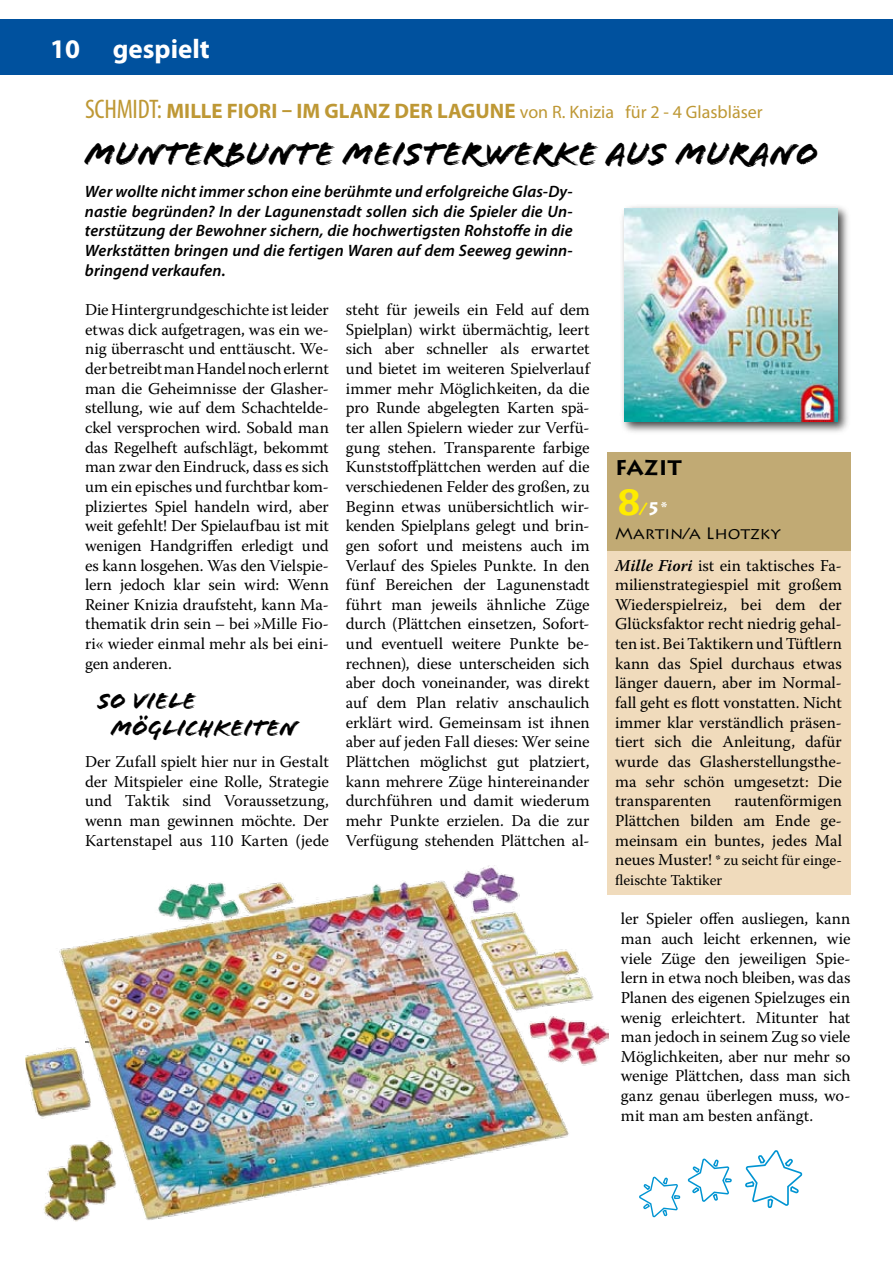
<style>
.page{position:relative;width:893px;height:1263px;background:#fff}
.page>*{position:absolute;margin:0;border:0;box-sizing:border-box;transform-origin:0 0}
.t1{font:34.5px "Flood Std";color:#000}
.t2{font:condensed 27px "Myriad Pro";color:#be9835}
.t3{font:700 27px "Myriad Pro";color:#fff}
.t4{font:24px/27px "Flood Std";color:#000}
.t5{font:700 21px "Myriad Pro";letter-spacing:.005em;color:#be9835}
.t6{font:700 21px "Lithos Pro";color:#000}
.t7{font:18px "Myriad Pro";color:#be9835}
.t8{font:700 18px "Lithos Pro";color:#fff}
.t9{font:16.5px/19.6px "Warnock Pro";color:#000;text-align:justify}
.t10{font:italic 600 16.5px/19.6px "Myriad Pro";letter-spacing:.005em;color:#000;text-align:justify}
.t11{font:16.5px "Lithos Pro";color:#000}
.t12{font:15px/19.6px "Warnock Pro";color:#000}
.s1{font-weight:700;font-stretch:normal;font-size:21px}
.s2{font-size:36px;color:#ffec00}
.s3{color:#ffec00}
.s4{font-weight:600;font-style:italic}
.s5{font-size:16.5px}
</style>
<div class="page">
<div style="left:0;top:19px;width:893px;height:56px;background:#00519e"></div>
<div style="left:607px;top:541px;width:243px;height:354px;background:#f0dbbc"></div>
<img style="left:26px;top:865px;width:583px;height:356px">
<div style="left:619px;top:204px;width:232px;height:231px;background:#000;opacity:.75"></div>
<img style="left:624px;top:209px;width:214px;height:212px">
<div style="left:607px;top:453px;width:243px;height:98px;background:#c1aa74"></div>
<svg style="left:745px;top:1150px;width:58px;height:58px"></svg>
<svg style="left:639px;top:1158px;width:93px;height:60px"></svg>
<h2 class="t3" style="left:50px;top:31px;width:31px">10</h2>
<h2 class="t3" style="left:113px;top:31px;width:98px">GESPIELT</h2>
<h2 class="t2" style="left:85px;top:93px;width:110px">Schmidt: <span class="s1">MILLE</span></h2>
<p class="t5" style="left:227px;top:98px;width:22px">FIORI</p>
<p class="t5" style="left:282px;top:98px;width:71px">– IM GLAN</p>
<p class="t5" style="left:378px;top:98px;width:30px">Z DER</p>
<p class="t5" style="left:437px;top:98px;width:26px">LAGUNE</p>
<p class="t7" style="left:520px;top:101px;width:244px">von R. Knizia für 2 - 4 Glasbläser</p>
<h1 class="t1" style="left:85px;top:134px;width:735px">MUNTERBUNTE MEISTERWERKE AUS MURANO</h1>
<p class="t10" style="left:85px;top:181px;width:489px">Wer wollte nicht immer schon eine berühmte und erfolgreiche Glas-Dy&shy;nastie begründen? In der Lagunenstadt sollen sich die Spieler die Un&shy;terstützung der Bewohner sichern, die hochwertigsten Rohstoffe in die Werkstätten bringen und die fertigen Waren auf dem Seeweg gewinn&shy;bringend verkaufen.</p>
<p class="t9" style="left:85px;top:299px;width:245px">Die Hintergrundgeschichte ist leider etwas dick aufgetragen, was ein we&shy;nig überrascht und enttäuscht. We&shy;der betreibt man Handel noch erlernt man die Geheimnisse der Glasher&shy;stellung, wie auf dem Schachtelde&shy;ckel versprochen wird. Sobald man das Regelheft aufschlägt, bekommt man zwar den Eindruck, dass es sich um ein episches und furchtbar kom&shy;pliziertes Spiel handeln wird, aber weit gefehlt! Der Spielaufbau ist mit wenigen Handgriffen erledigt und es kann losgehen. Was den Vielspie&shy;lern jedoch klar sein wird: Wenn Reiner Knizia draufsteht, kann Ma&shy;thematik drin sein – bei »Mille Fio&shy;ri« wieder einmal mehr als bei eini&shy;gen anderen.</p>
<h3 class="t4" style="left:111px;top:688px;width:188px;text-indent:-13px">SO VIELE<br>MÖGLICHKEITEN</h3>
<p class="t9" style="left:85px;top:751px;width:245px">Der Zufall spielt hier nur in Gestalt der Mitspieler eine Rolle, Strategie und Taktik sind Voraussetzung, wenn man gewinnen möchte. Der Kartenstapel aus 110 Karten (jede</p>
<p class="t9" style="left:346px;top:299px;width:245px">steht für jeweils ein Feld auf dem Spielplan) wirkt übermächtig, leert sich aber schneller als erwartet und bietet im weiteren Spielverlauf immer mehr Möglichkeiten, da die pro Runde abgelegten Karten spä&shy;ter allen Spielern wieder zur Verfü&shy;gung stehen. Transparente farbige Kunststoffplättchen werden auf die verschiedenen Felder des großen, zu Beginn etwas unübersichtlich wir&shy;kenden Spielplans gelegt und brin&shy;gen sofort und meistens auch im Verlauf des Spieles Punkte. In den fünf Bereichen der Lagunenstadt führt man jeweils ähnliche Züge durch (Plättchen einsetzen, Sofort&shy;und eventuell weitere Punkte be&shy;rechnen), diese unterscheiden sich aber doch voneinander, was direkt auf dem Plan relativ anschaulich erklärt wird. Gemeinsam ist ihnen aber auf jeden Fall dieses: Wer seine Plättchen möglichst gut platziert, kann mehrere Züge hintereinander durchführen und damit wiederum mehr Punkte erzielen. Da die zur Verfügung stehenden Plättchen al-</p>
<p class="t6" style="left:615px;top:455px;width:68px">FAZIT</p>
<p class="t8" style="left:615px;top:498px;width:54px"><span class="s2">8</span><span class="s3">/</span>5*</p>
<p class="t11" style="left:615px;top:524px;width:167px">Martin/a Lhotzky</p>
<p class="t9" style="left:615px;top:555px;width:228px"><span class="s4">Mille Fiori</span> ist ein taktisches Fa&shy;milienstrategiespiel mit großem Wiederspielreiz, bei dem der Glücksfaktor recht niedrig gehal&shy;ten ist. Bei Taktikern und Tüftlern kann das Spiel durchaus etwas länger dauern, aber im Normal&shy;fall geht es flott vonstatten. Nicht immer klar verständlich präsen&shy;tiert sich die Anleitung, dafür wurde das Glasherstellungsthe&shy;ma sehr schön umgesetzt: Die transparenten</p>
<p class="t9" style="left:615px;top:791px;width:228px;text-indent:119px">rautenförmigen Plättchen bilden am Ende ge&shy;meinsam ein buntes, jedes Mal</p>
<p class="t12" style="left:615px;top:850px;width:228px"><span class="s5">neues Muster!</span> * zu seicht für einge&shy;fleischte Taktiker</p>
<p class="t9" style="left:621px;top:909px;width:231px">ler Spieler offen ausliegen, kann man auch leicht erkennen, wie viele Züge den jeweiligen Spie&shy;lern in etwa noch bleiben, was das Planen des eigenen Spielzuges ein wenig erleichtert. Mitunter hat man jedoch in seinem Zug so viele Möglichkeiten, aber nur mehr so wenige Plättchen, dass man sich ganz genau überlegen muss, wo&shy;mit man am besten anfängt.</p>
</div>
